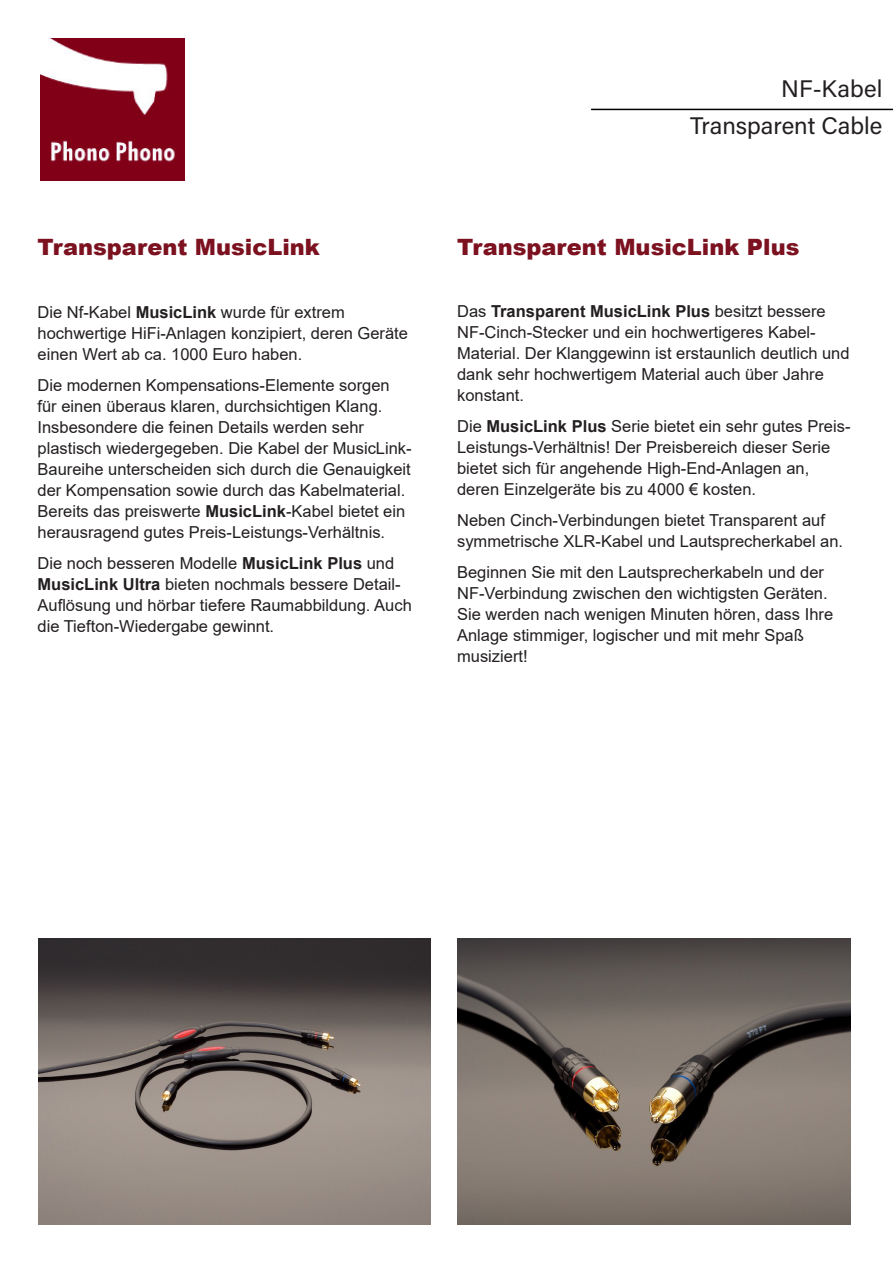
<style>
.page{position:relative;width:893px;height:1263px;background:#fff}
.page>*{position:absolute;margin:0;border:0;box-sizing:border-box;transform-origin:0 0}
.Unterüberschrift{font:24px "Acumin Variable Concept";color:#231f20}
.Überschrift_im_Text{font:900 22.5px "Arial";color:#7c1120}
.Fließtext{font:16.5px/21px "Arial";color:#231f20}
.s1{font-weight:700}
</style>
<div class="page">
<img style="left:41px;top:38px;width:143px;height:143px">
<img style="left:458px;top:938px;width:392px;height:287px">
<img style="left:38px;top:938px;width:393px;height:287px">
<hr style="left:591px;top:109px;width:302px;height:1px;background:#000001">
<p class="Überschrift_im_Text" style="left:38px;top:231px;width:284px">Transparent MusicLink</p>
<p class="Fließtext" style="left:38px;top:301px;width:372px">Die Nf-Kabel <span class="s1">MusicLink</span> wurde für extrem hochwertige HiFi-Anlagen konzipiert, deren Geräte einen Wert ab ca. 1000 Euro haben.</p>
<p class="Fließtext" style="left:38px;top:374px;width:376px">Die modernen Kompensations-Elemente sorgen für einen überaus klaren, durchsichtigen Klang.<br>Insbesondere die feinen Details werden sehr plastisch wiedergegeben. Die Kabel der MusicLink-Baureihe unterscheiden sich durch die Genauigkeit der Kompensation sowie durch das Kabelmaterial.<br>Bereits das preiswerte <span class="s1">MusicLink</span>-Kabel bietet ein herausragend gutes Preis-Leistungs-Verhältnis.</p>
<p class="Fließtext" style="left:38px;top:552px;width:376px">Die noch besseren Modelle <span class="s1">MusicLink Plus</span> und <span class="s1">MusicLink Ultra</span> bieten nochmals bessere Detail-Auflösung und hörbar tiefere Raumabbildung. Auch die Tiefton-Wiedergabe gewinnt.</p>
<p class="Unterüberschrift" style="left:781px;top:72px;width:103px">NF-Kabel</p>
<p class="Unterüberschrift" style="left:690px;top:109px;width:194px">Transparent Cable</p>
<p class="Überschrift_im_Text" style="left:457px;top:231px;width:344px">Transparent MusicLink Plus</p>
<p class="Fließtext" style="left:457px;top:301px;width:394px">Das <span class="s1">Transparent MusicLink Plus</span> besitzt bessere NF-Cinch-Stecker und ein hochwertigeres Kabel-Material. Der Klanggewinn ist erstaunlich deutlich und dank sehr hochwertigem Material auch über Jahre konstant.</p>
<p class="Fließtext" style="left:457px;top:416px;width:395px">Die <span class="s1">MusicLink Plus</span> Serie bietet ein sehr gutes Preis-Leistungs-Verhältnis! Der Preisbereich dieser Serie bietet sich für angehende High-End-Anlagen an, deren Einzelgeräte bis zu 4000 € kosten.</p>
<p class="Fließtext" style="left:457px;top:510px;width:388px">Neben Cinch-Verbindungen bietet Transparent auf symmetrische XLR-Kabel und Lautsprecherkabel an.</p>
<p class="Fließtext" style="left:457px;top:562px;width:378px">Beginnen Sie mit den Lautsprecherkabeln und der NF-Verbindung zwischen den wichtigsten Geräten.<br>Sie werden nach wenigen Minuten hören, dass Ihre Anlage stimmiger, logischer und mit mehr Spaß musiziert!</p>
</div>
